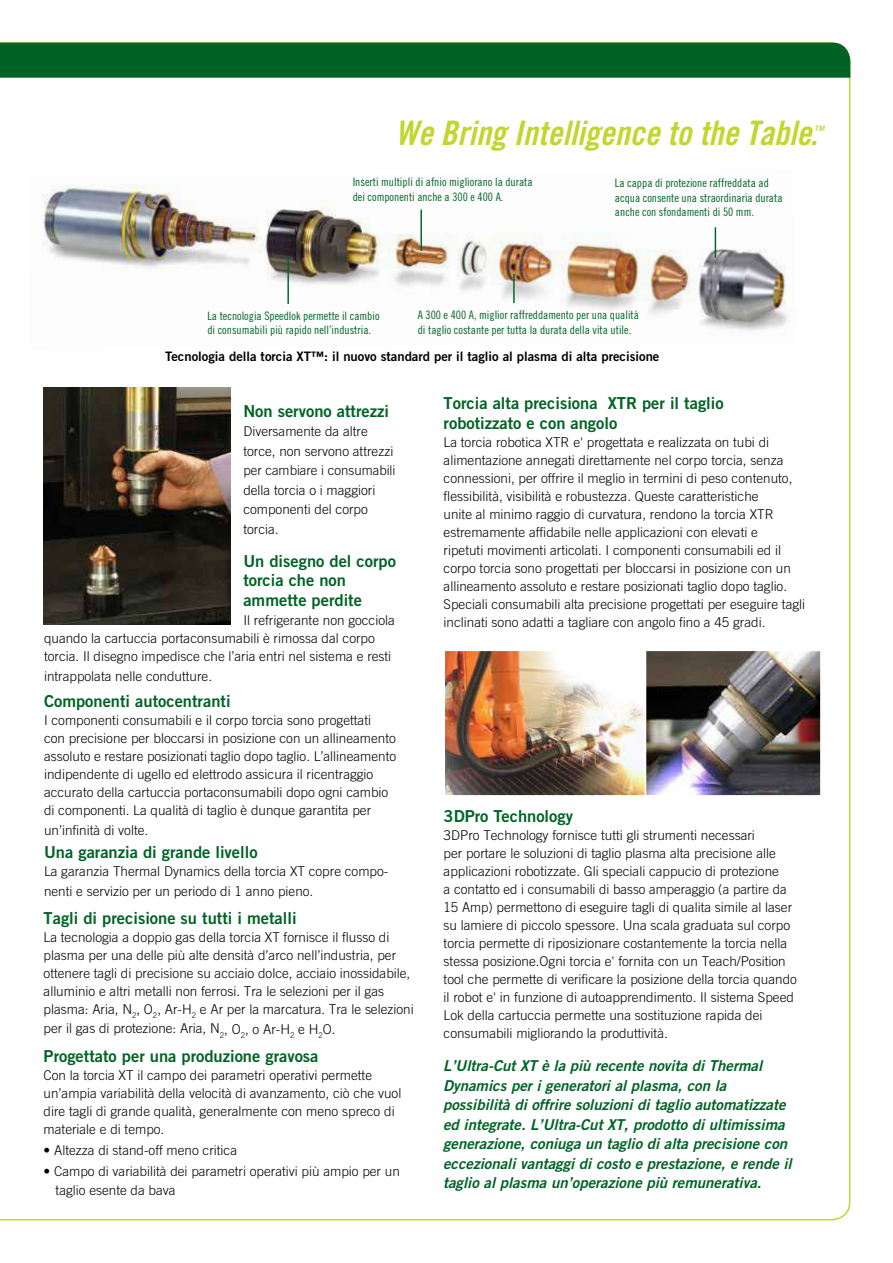
<style>
.page{position:relative;width:893px;height:1263px;background:#fff}
.page>*{position:absolute;margin:0;border:0;box-sizing:border-box;transform-origin:0 0}
.t1{font:33.75px "Trade Gothic Bold Cond Twenty Obl";color:#c1d72f}
.t2{font:16.5px/19.5px "Trade Gothic Bold Two";color:#006325}
.t3{font:italic 15px/19.5px "Trade Gothic Bold Two";color:#006325}
.t4{font:300 13.5px/18px "Trade Gothic FC";color:#000}
.t5{font:13.05px "Trade Gothic Bold Two";color:#000}
.t6{font:11.7px/14.5px "Trade Gothic Cond Eighteen";color:#006325}
.t7{font:italic 7.5px "Trade Gothic Bold Two";color:#c1d72f}
</style>
<div class="page">
<svg style="left:0;top:42px;width:851px;height:102px"></svg>
<img style="left:44px;top:387px;width:187px;height:238px">
<img style="left:42px;top:184px;width:746px;height:147px">
<hr style="left:513px;top:274px;width:2px;height:29px;background:#006325">
<hr style="left:420px;top:210px;width:2px;height:41px;background:#006325">
<hr style="left:715px;top:227px;width:1px;height:31px;background:#006325">
<hr style="left:287px;top:257px;width:2px;height:47px;background:#006325">
<img style="left:646px;top:653px;width:173px;height:140px">
<div style="left:599px;top:650px;width:223px;height:146px;border:2px solid #fff"></div>
<img style="left:446px;top:653px;width:197px;height:140px">
<div style="left:443px;top:650px;width:203px;height:146px;border:2px solid #fff"></div>
<h1 class="t1" style="left:395px;top:112px;width:424px">We Bring Intelligence to the Table.</h1>
<p class="t7" style="left:814px;top:124px;width:12px">TM</p>
<p class="t6" style="left:353px;top:175px;width:181px">Inserti multipli di afnio migliorano la durata dei componenti anche a 300 e 400 A.</p>
<p class="t6" style="left:615px;top:175px;width:169px">La cappa di protezione raffreddata ad acqua consente una straordinaria durata anche con sfondamenti di 50 mm.</p>
<p class="t6" style="left:207px;top:308px;width:174px">La tecnologia Speedlok permette il cambio di consumabili più rapido nell’industria.</p>
<p class="t6" style="left:418px;top:307px;width:223px">A 300 e 400 A, miglior raffreddamento per una qualità di taglio costante per tutta la durata della vita utile.</p>
<p class="t5" style="left:165px;top:348px;width:496px">Tecnologia della torcia XT™: il nuovo standard per il taglio al plasma di alta precisione</p>
<p class="t2" style="left:243px;top:401px;width:147px">Non servono attrezzi</p>
<p class="t4" style="left:243px;top:422px;width:154px;line-height:19.5px">Diversamente da altre torce, non servono attrezzi per cambiare i consumabili della torcia o i maggiori componenti del corpo torcia.</p>
<p class="t2" style="left:243px;top:551px;width:154px">Un disegno del corpo torcia che non ammette perdite</p>
<p class="t4" style="left:44px;top:611px;width:352px;text-indent:199px">Il refrigerante non gocciola quando la cartuccia portaconsumabili è rimossa dal corpo torcia. Il disegno impedisce che l’aria entri nel sistema e resti</p>
<p class="t4" style="left:44px;top:667px;width:170px">intrappolata nelle condutture.</p>
<p class="t2" style="left:44px;top:691px;width:188px">Componenti autocentranti</p>
<p class="t4" style="left:44px;top:711px;width:354px">I componenti consumabili e il corpo torcia sono progettati<br>con precisione per bloccarsi in posizione con un allineamento assoluto e restare posizionati taglio dopo taglio. L’allineamento indipendente di ugello ed elettrodo assicura il ricentraggio accurato della cartuccia portaconsumabili dopo ogni cambio di componenti. La qualità di taglio è dunque garantita per</p>
<p class="t4" style="left:44px;top:821px;width:106px">un’infinità di volte.</p>
<p class="t2" style="left:44px;top:842px;width:215px">Una garanzia di grande livello</p>
<p class="t4" style="left:44px;top:862px;width:346px;line-height:19.5px">La garanzia Thermal Dynamics della torcia XT copre compo&shy;nenti e servizio per un periodo di 1 anno pieno.</p>
<p class="t2" style="left:44px;top:908px;width:254px">Tagli di precisione su tutti i metalli</p>
<p class="t4" style="left:44px;top:928px;width:372px">La tecnologia a doppio gas della torcia XT fornisce il flusso di plasma per una delle più alte densità d’arco nell’industria, per ottenere tagli di precisione su acciaio dolce, acciaio inossidabile, alluminio e altri metalli non ferrosi. Tra le selezioni per il gas plasma: Aria, N<sub>2</sub>, O<sub>2</sub>, Ar-H<sub>2</sub> e Ar per la marcatura. Tra le selezioni</p>
<p class="t4" style="left:44px;top:1019px;width:294px">per il gas di protezione: Aria, N<sub>2</sub>, O<sub>2</sub>, o Ar-H<sub>2</sub> e H<sub>2</sub>O.</p>
<p class="t2" style="left:44px;top:1045px;width:276px">Progettato per una produzione gravosa</p>
<p class="t4" style="left:44px;top:1065px;width:359px">Con la torcia XT il campo dei parametri operativi permette un’ampia variabilità della velocità di avanzamento, ciò che vuol dire tagli di grande qualità, generalmente con meno spreco di materiale e di tempo.</p>
<p class="t4" style="left:44px;top:1141px;width:195px">• Altezza di stand-off meno critica</p>
<p class="t4" style="left:56px;top:1161px;width:346px;line-height:19.5px;text-indent:-12px">• Campo di variabilità dei parametri operativi più ampio per un taglio esente da bava</p>
<p class="t2" style="left:444px;top:393px;width:282px">Torcia alta precisiona XTR per il taglio robotizzato e con angolo</p>
<p class="t4" style="left:444px;top:433px;width:363px">La torcia robotica XTR e' progettata e realizzata on tubi di alimentazione annegati direttamente nel corpo torcia, senza connessioni, per offrire il meglio in termini di peso contenuto, flessibilità, visibilità e robustezza. Queste caratteristiche<br>unite al minimo raggio di curvatura, rendono la torcia XTR estremamente affidabile nelle applicazioni con elevati e<br>ripetuti movimenti articolati. I componenti consumabili ed il corpo torcia sono progettati per bloccarsi in posizione con un allineamento assoluto e restare posizionati taglio dopo taglio.<br>Speciali consumabili alta precisione progettati per eseguire tagli inclinati sono adatti a tagliare con angolo fino a 45 gradi.</p>
<p class="t2" style="left:444px;top:806px;width:131px">3DPro Technology</p>
<p class="t4" style="left:444px;top:826px;width:355px">3DPro Technology fornisce tutti gli strumenti necessari<br>per portare le soluzioni di taglio plasma alta precisione alle applicazioni robotizzate. Gli speciali cappucio di protezione<br>a contatto ed i consumabili di basso amperaggio (a partire da 15 Amp) permettono di eseguire tagli di qualita simile al laser su lamiere di piccolo spessore. Una scala graduata sul corpo torcia permette di riposizionare costantemente la torcia nella stessa posizione.Ogni torcia e' fornita con un Teach/Position tool che permette di verificare la posizione della torcia quando il robot e' in funzione di autoapprendimento. Il sistema Speed Lok della cartuccia permette una sostituzione rapida dei consumabili migliorando la produttività.</p>
<p class="t3" style="left:443px;top:1056px;width:350px">L’Ultra-Cut XT è la più recente novita di Thermal Dynamics per i generatori al plasma, con la possibilità di offrire soluzioni di taglio automatizzate ed integrate. L’Ultra-Cut XT, prodotto di ultimissima generazione, coniuga un taglio di alta precisione con eccezionali vantaggi di costo e prestazione, e rende il taglio al plasma un’operazione più remunerativa.</p>
</div>
